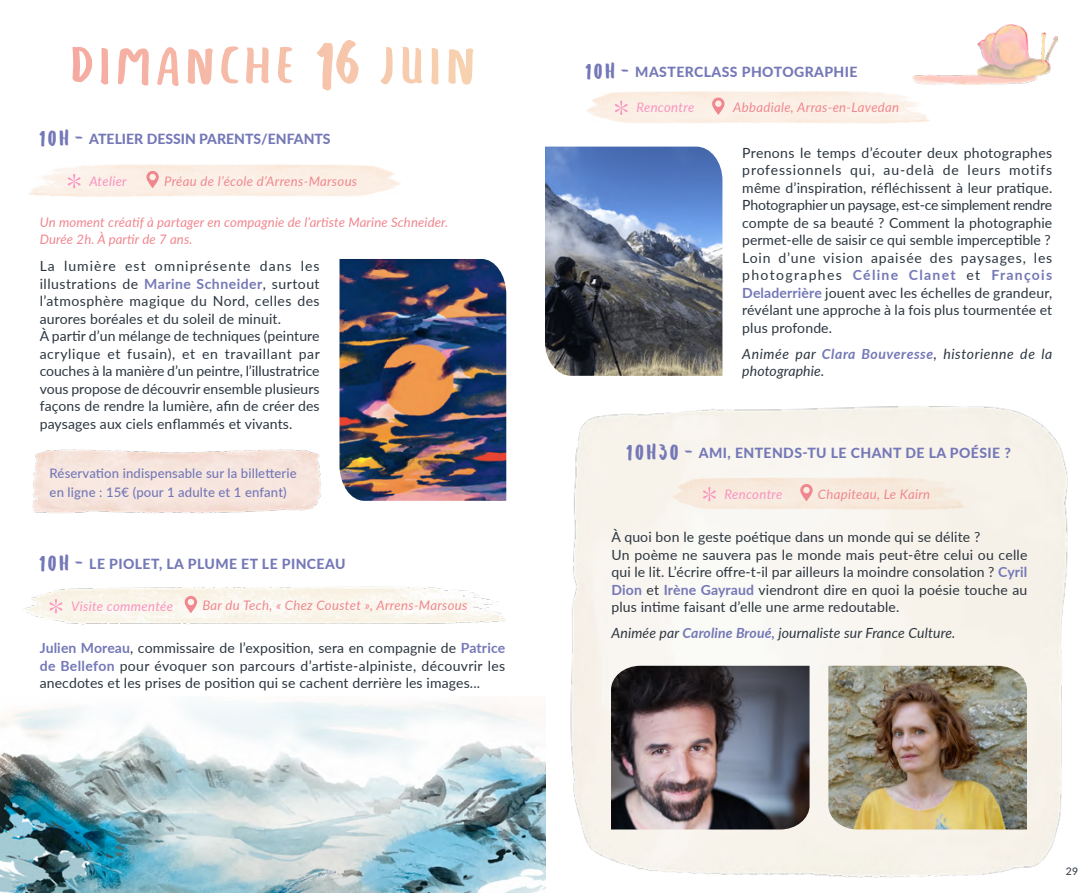
<style>
.page{position:relative;width:1092px;height:893px;background:#fff}
.page>*{position:absolute;margin:0;border:0;box-sizing:border-box;transform-origin:0 0}
.t1{font:14px/17.5px "Lato";letter-spacing:.01em;color:#2c353f}
.t2{font:800 14px "Lato";letter-spacing:.03em;color:#7478b7}
.t3{font:italic 14px/17.5px "Lato";letter-spacing:.045em;color:#2c353f}
.t4{font:italic 14px "Lato";letter-spacing:.01em;color:#2c353f}
.t5{font:800 14px "Lato";color:#7478b7}
.t6{font:italic 13.12px/17.5px "Lato";letter-spacing:.015em;color:#f0878f}
.t7{font:500 13.12px/19.2px "Lato";letter-spacing:.01em;color:#7478b7}
.t8{font:italic 13.12px "Lato";letter-spacing:.025em;color:#f993c0}
.t9{font:10.5px "Lato";color:#2c353f}
.s1{font-family:"Hand Originals";font-weight:400;font-size:9.62px}
.s2{font-weight:700;color:#7478b7}
</style>
<div class="page">
<img style="left:0;top:702px;width:517px;height:191px">
<svg style="left:68px;top:174px;width:13px;height:14px"></svg>
<svg style="left:145px;top:171px;width:14px;height:17px"></svg>
<svg style="left:317px;top:40px;width:41px;height:51px"></svg>
<img style="left:32px;top:449px;width:289px;height:65px">
<img style="left:24px;top:586px;width:482px;height:39px">
<svg style="left:49px;top:599px;width:13px;height:14px"></svg>
<svg style="left:183px;top:596px;width:14px;height:17px"></svg>
<img style="left:339px;top:259px;width:167px;height:242px">
<img style="left:517px;top:338px;width:551px;height:555px">
<img style="left:661px;top:474px;width:315px;height:39px">
<svg style="left:702px;top:487px;width:13px;height:14px"></svg>
<svg style="left:799px;top:484px;width:13px;height:17px"></svg>
<svg style="left:614px;top:101px;width:13px;height:14px"></svg>
<svg style="left:711px;top:97px;width:13px;height:18px"></svg>
<img style="left:611px;top:666px;width:198px;height:163px">
<img style="left:828px;top:666px;width:198px;height:163px">
<img style="left:912px;top:25px;width:145px;height:60px">
<img style="left:545px;top:147px;width:177px;height:229px">
<p class="t5" style="left:40px;top:129px;width:292px"><span class="s1">1 0 H -</span> ATELIER DESSIN PARENTS/ENFANTS</p>
<p class="t8" style="left:89px;top:171px;width:39px">Atelier</p>
<p class="t6" style="left:164px;top:172px;width:194px">Préau de l’école d’Arrens-Marsous</p>
<p class="t6" style="left:40px;top:212px;width:410px">Un moment créatif à partager en compagnie de l’artiste Marine Schneider.<br>Durée 2h. À partir de 7 ans.</p>
<p class="t1" style="left:40px;top:257px;width:282px">La lumière est omniprésente dans les illustrations de <span class="s2">Marine Schneider</span>, surtout l’atmosphère magique du Nord, celles des aurores boréales et du soleil de minuit.<br>À partir d’un mélange de techniques (peinture acrylique et fusain), et en travaillant par couches à la manière d’un peintre, l’illustratrice vous propose de découvrir ensemble plusieurs façons de rendre la lumière, afin de créer des paysages aux ciels enflammés et vivants.</p>
<p class="t7" style="left:50px;top:463px;width:248px">Réservation indispensable sur la billetterie en ligne : 15€ (pour 1 adulte et 1 enfant)</p>
<p class="t2" style="left:40px;top:553px;width:307px"><span class="s1">1 0 H -</span> LE PIOLET, LA PLUME ET LE PINCEAU</p>
<p class="t8" style="left:71px;top:597px;width:103px">Visite commentée</p>
<p class="t6" style="left:202px;top:596px;width:266px">Bar du Tech, « Chez Coustet », Arrens-Marsous</p>
<p class="t1" style="left:40px;top:639px;width:467px;text-align:justify"><span class="s2">Julien Moreau</span>, commissaire de l’exposition, sera en compagnie de <span class="s2">Patrice de Bellefon</span> pour évoquer son parcours d’artiste-alpiniste, découvrir les anecdotes et les prises de position qui se cachent derrière les images...</p>
<p class="t2" style="left:585px;top:61px;width:273px"><span class="s1">1 0 H -</span> MASTERCLASS PHOTOGRAPHIE</p>
<p class="t8" style="left:636px;top:98px;width:59px">Rencontre</p>
<p class="t6" style="left:733px;top:98px;width:167px">Abbadiale, Arras-en-Lavedan</p>
<p class="t1" style="left:742px;top:143px;width:311px;text-align:justify">Prenons le temps d’écouter deux photographes professionnels qui, au-delà de leurs motifs même d’inspiration, réfléchissent à leur pratique.<br>Photographier un paysage, est-ce simplement rendre compte de sa beauté ? Comment la photographie permet-elle de saisir ce qui semble imperceptible ?<br>Loin d’une vision apaisée des paysages, les photographes <span class="s2">Céline Clanet</span> et <span class="s2">François Deladerrière</span> jouent avec les échelles de grandeur, révélant une approche à la fois plus tourmentée et plus profonde.</p>
<p class="t3" style="left:742px;top:344px;width:311px">Animée par <span class="s2">Clara Bouveresse</span>, historienne de la photographie.</p>
<p class="t2" style="left:627px;top:442px;width:385px"><span class="s1">1 0 H 3 0 -</span> AMI, ENTENDS-TU LE CHANT DE LA POÉSIE ?</p>
<p class="t8" style="left:724px;top:485px;width:59px">Rencontre</p>
<p class="t6" style="left:817px;top:485px;width:114px">Chapiteau, Le Kairn</p>
<p class="t1" style="left:611px;top:528px;width:417px">À quoi bon le geste poétique dans un monde qui se délite ?<br>Un poème ne sauvera pas le monde mais peut-être celui ou celle qui le lit. L’écrire offre-t-il par ailleurs la moindre consolation ? <span class="s2">Cyril Dion</span> et <span class="s2">Irène Gayraud</span> viendront dire en quoi la poésie touche au plus intime faisant d’elle une arme redoutable.</p>
<p class="t4" style="left:611px;top:623px;width:345px">Animée par <span class="s2">Caroline Broué,</span> journaliste sur France Culture.</p>
<p class="t9" style="left:1065px;top:864px;width:14px">29</p>
</div>
